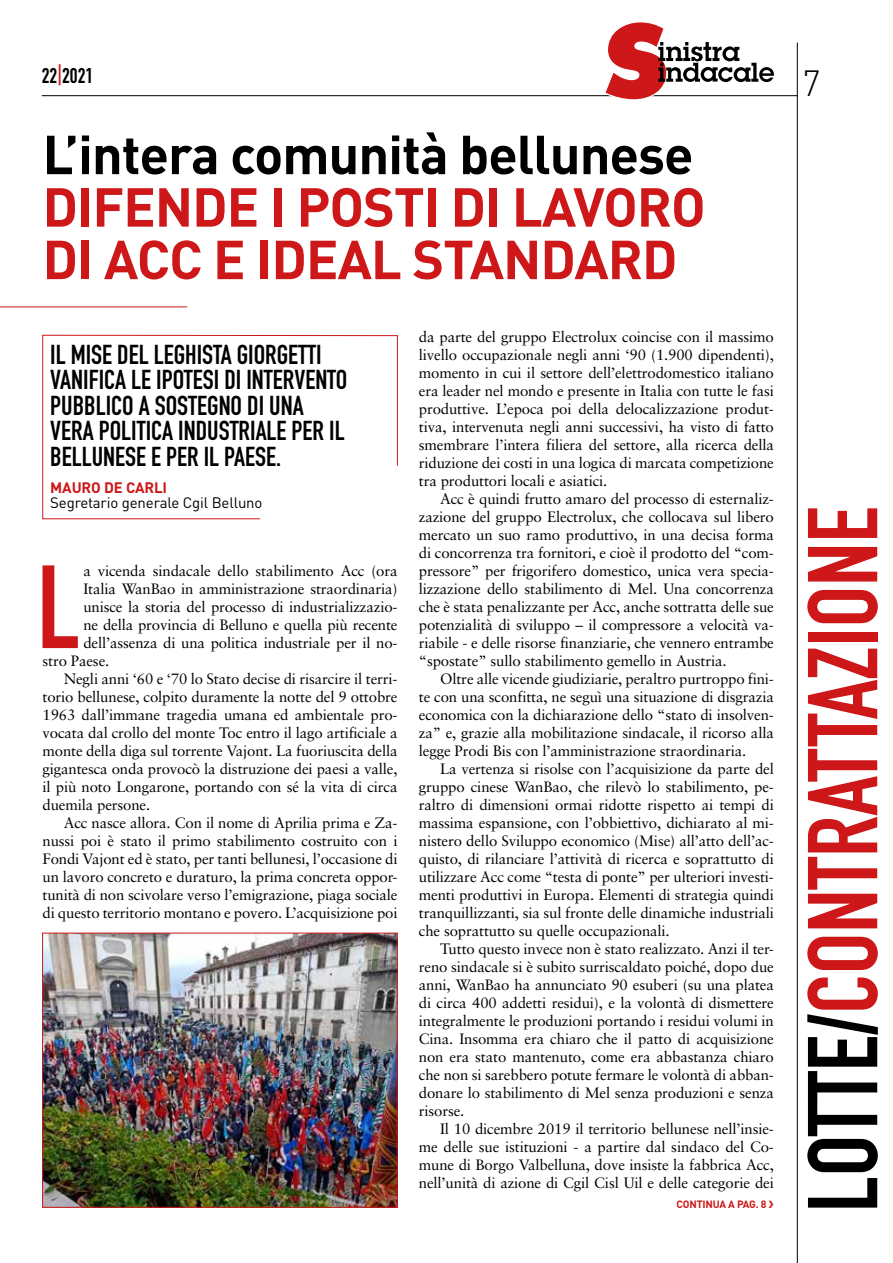
<style>
.page{position:relative;width:893px;height:1263px;background:#fff}
.page>*{position:absolute;margin:0;border:0;box-sizing:border-box;transform-origin:0 0}
.t1{font:116.1px "DIN Engschrift Std";color:#cd1719}
.t2{font:97.35px "DIN Engschrift Std";color:#cd1719}
.t3{font:700 54px/52.5px "DIN";letter-spacing:-.02em;color:#cd1719}
.t4{font:700 54px "DIN";letter-spacing:-.02em;color:#000}
.t5{font:300 36px "DIN";color:#000}
.t6{font:27px/25.5px "DIN Engschrift Std";color:#000}
.t7{font:21px "DIN Engschrift Std";color:#000}
.t8{font:15px/18px "Sabon";letter-spacing:-.01em;color:#000;text-align:justify}
.t9{font:15px "DIN";letter-spacing:-.01em;color:#000}
.t10{font:700 15px "DIN";letter-spacing:-.01em;color:#cd1719}
.t11{font:700 10.5px "DIN";letter-spacing:-.02em;color:#cd1719}
.s1{color:#cd1719}
.s2{color:#000}
</style>
<div class="page">
<hr style="left:42px;top:95px;width:756px;height:1px;background:#000">
<svg style="left:603px;top:22px;width:171px;height:78px"></svg>
<hr style="left:797px;top:43px;width:1px;height:1220px;background:#000">
<hr style="left:0;top:306px;width:187px;height:1px;background:#cd1719">
<img style="left:44px;top:935px;width:352px;height:271px">
<div style="left:42px;top:933px;width:356px;height:275px;border:1px solid #cd1719"></div>
<svg style="left:42px;top:334px;width:356px;height:185px"></svg>
<h3 class="t7" style="left:42px;top:63px;width:53px">22<span class="s1">|</span>2021</h3>
<h3 class="t5" style="left:802px;top:61px;width:20px">7</h3>
<h3 class="t4" style="left:43px;top:119px;width:652px">L’intera comunità bellunese</h3>
<h3 class="t3" style="left:43px;top:179px;width:665px">DIFENDE I POSTI DI LAVORO<br>DI ACC E IDEAL STANDARD</h3>
<h3 class="t6" style="left:50px;top:342px;width:299px">IL MISE DEL LEGHISTA GIORGETTI<br>VANIFICA LE IPOTESI DI INTERVENTO<br>PUBBLICO A SOSTEGNO DI UNA<br>VERA POLITICA INDUSTRIALE PER IL<br>BELLUNESE E PER IL PAESE.</h3>
<p class="t10" style="left:50px;top:477px;width:118px">MAURO DE CARLI</p>
<p class="t9" style="left:50px;top:493px;width:214px">Segretario generale Cgil Belluno</p>
<h1 class="t1" style="left:37px;top:539px;width:44px">L</h1>
<p class="t8" style="left:83px;top:562px;width:316px">a vicenda sindacale dello stabilimento Acc (ora</p>
<p class="t8" style="left:83px;top:580px;width:316px">Italia WanBao in amministrazione straordinaria)</p>
<p class="t8" style="left:83px;top:598px;width:316px">unisce la storia del processo di industrializzazio-</p>
<p class="t8" style="left:83px;top:616px;width:316px">ne della provincia di Belluno e quella più recente</p>
<p class="t8" style="left:83px;top:634px;width:316px">dell’assenza di una politica industriale per il no-</p>
<p class="t8" style="left:43px;top:652px;width:68px">stro Paese.</p>
<p class="t8" style="left:64px;top:670px;width:335px">Negli anni ‘60 e ‘70 lo Stato decise di risarcire il terri-</p>
<p class="t8" style="left:43px;top:688px;width:357px">torio bellunese, colpito duramente la notte del 9 ottobre</p>
<p class="t8" style="left:43px;top:706px;width:357px">1963 dall’immane tragedia umana ed ambientale pro-</p>
<p class="t8" style="left:43px;top:724px;width:357px">vocata dal crollo del monte Toc entro il lago artificiale a</p>
<p class="t8" style="left:43px;top:742px;width:357px">monte della diga sul torrente Vajont. La fuoriuscita della</p>
<p class="t8" style="left:43px;top:760px;width:357px">gigantesca onda provocò la distruzione dei paesi a valle,</p>
<p class="t8" style="left:43px;top:778px;width:357px">il più noto Longarone, portando con sé la vita di circa</p>
<p class="t8" style="left:43px;top:796px;width:109px">duemila persone.</p>
<p class="t8" style="left:64px;top:814px;width:335px">Acc nasce allora. Con il nome di Aprilia prima e Za-</p>
<p class="t8" style="left:43px;top:832px;width:357px">nussi poi è stato il primo stabilimento costruito con i</p>
<p class="t8" style="left:43px;top:850px;width:357px">Fondi Vajont ed è stato, per tanti bellunesi, l’occasione di</p>
<p class="t8" style="left:43px;top:868px;width:357px">un lavoro concreto e duraturo, la prima concreta oppor-</p>
<p class="t8" style="left:43px;top:886px;width:357px">tunità di non scivolare verso l’emigrazione, piaga sociale</p>
<p class="t8" style="left:43px;top:904px;width:357px">di questo territorio montano e povero. L’acquisizione poi</p>
<p class="t8" style="left:419px;top:328px;width:357px">da parte del gruppo Electrolux coincise con il massimo livello occupazionale negli anni ‘90 (1.900 dipendenti), momento in cui il settore dell’elettrodomestico italiano era leader nel mondo e presente in Italia con tutte le fasi produttive. L’epoca poi della delocalizzazione produt&shy;tiva, intervenuta negli anni successivi, ha visto di fatto smembrare l’intera filiera del settore, alla ricerca della riduzione dei costi in una logica di marcata competizione tra produttori locali e asiatici.</p>
<p class="t8" style="left:419px;top:490px;width:357px;text-indent:21px">Acc è quindi frutto amaro del processo di esternaliz&shy;zazione del gruppo Electrolux, che collocava sul libero mercato un suo ramo produttivo, in una decisa forma di concorrenza tra fornitori, e cioè il prodotto del “com&shy;pressore” per frigorifero domestico, unica vera specia&shy;lizzazione dello stabilimento di Mel. Una concorrenza che è stata penalizzante per Acc, anche sottratta delle sue potenzialità di sviluppo – il compressore a velocità va&shy;riabile - e delle risorse finanziarie, che vennero entrambe “spostate” sullo stabilimento gemello in Austria.</p>
<p class="t8" style="left:419px;top:670px;width:357px;text-indent:21px">Oltre alle vicende giudiziarie, peraltro purtroppo fini&shy;te con una sconfitta, ne seguì una situazione di disgrazia economica con la dichiarazione dello “stato di insolven&shy;za” e, grazie alla mobilitazione sindacale, il ricorso alla legge Prodi Bis con l’amministrazione straordinaria.</p>
<p class="t8" style="left:419px;top:760px;width:357px;text-indent:21px">La vertenza si risolse con l’acquisizione da parte del gruppo cinese WanBao, che rilevò lo stabilimento, pe&shy;raltro di dimensioni ormai ridotte rispetto ai tempi di massima espansione, con l’obbiettivo, dichiarato al mi&shy;nistero dello Sviluppo economico (Mise) all’atto dell’ac&shy;quisto, di rilanciare l’attività di ricerca e soprattutto di utilizzare Acc come “testa di ponte” per ulteriori investi&shy;menti produttivi in Europa. Elementi di strategia quindi tranquillizzanti, sia sul fronte delle dinamiche industriali che soprattutto su quelle occupazionali.</p>
<p class="t8" style="left:419px;top:940px;width:357px;text-indent:21px">Tutto questo invece non è stato realizzato. Anzi il ter&shy;reno sindacale si è subito surriscaldato poiché, dopo due anni, WanBao ha annunciato 90 esuberi (su una platea di circa 400 addetti residui), e la volontà di dismettere integralmente le produzioni portando i residui volumi in Cina. Insomma era chiaro che il patto di acquisizione non era stato mantenuto, come era abbastanza chiaro che non si sarebbero potute fermare le volontà di abban&shy;donare lo stabilimento di Mel senza produzioni e senza risorse.</p>
<p class="t8" style="left:419px;top:1120px;width:357px;text-indent:21px">Il 10 dicembre 2019 il territorio bellunese nell’insie&shy;me delle sue istituzioni - a partire dal sindaco del Co&shy;mune di Borgo Valbelluna, dove insiste la fabbrica Acc, nell’unità di azione di Cgil Cisl Uil e delle categorie dei</p>
<p class="t11" style="left:677px;top:1197px;width:91px">CONTINUA A PAG. 8</p>
<h2 class="t2" style="left:786px;top:1212px;width:707px;rotate:-90deg"><span class="s2">LOTTE/</span>CONTRATTAZIONE</h2>
</div>
